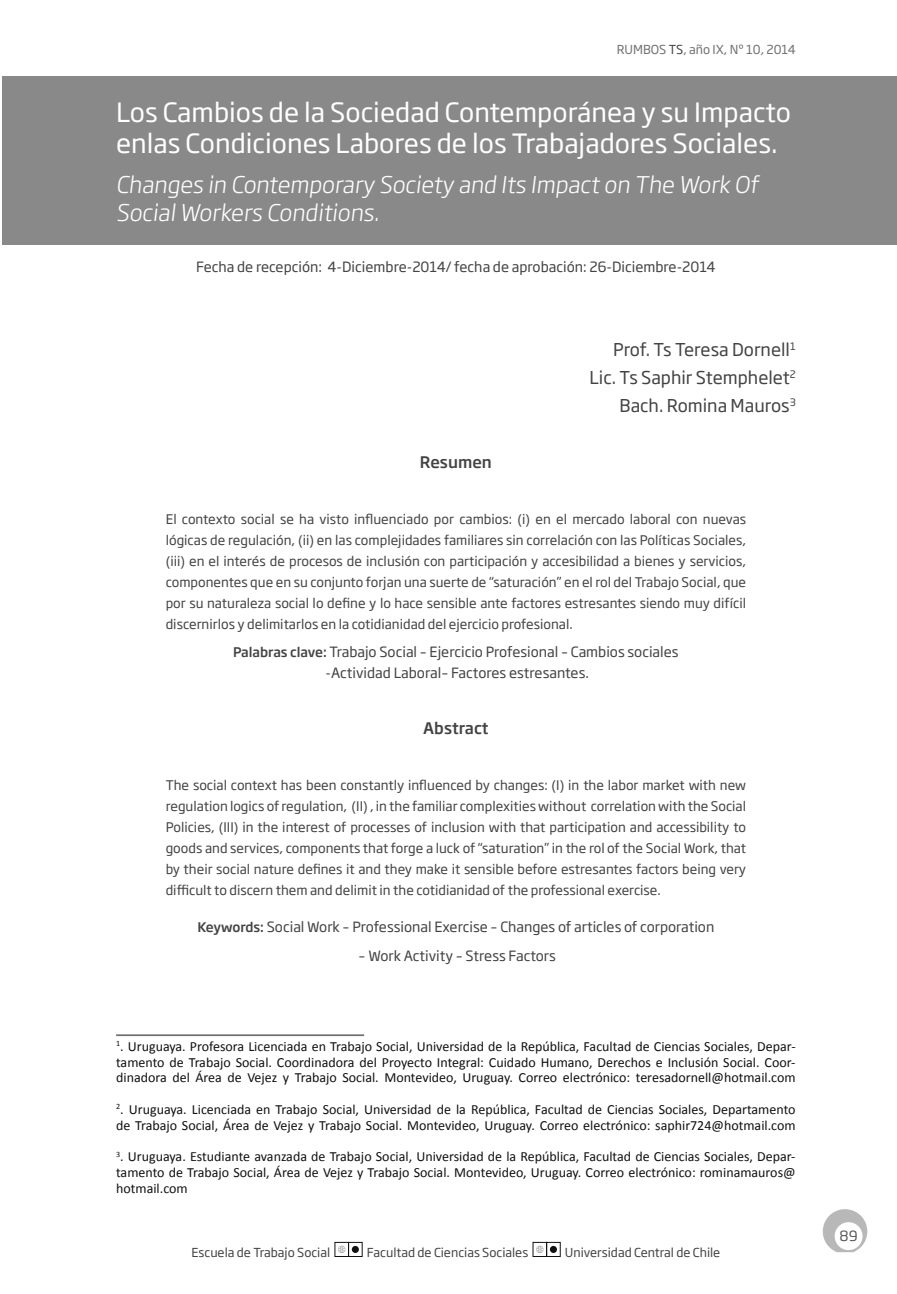
<style>
.page{position:relative;width:897px;height:1294px;background:#fff}
.page>*{position:absolute;margin:0;border:0;box-sizing:border-box;transform-origin:0 0}
.t1{font:26.25px/31.5px "Soho Gothic Pro";color:#fff}
.t2{font:300 22.75px/28px "Soho Gothic Pro";color:#fff}
.t3{font:17.5px/28px "Soho Gothic Pro";color:#434343;text-align:right}
.t4{font:500 15.75px "Soho Gothic Pro";color:#434343}
.t5{font:14px/15.8px "Calibri";color:#111;text-align:justify}
.t6{font:14px/21px "Soho Gothic Pro";color:#434343;text-align:center}
.t7{font:14px "Soho Gothic Pro";color:#5a5a5a}
.t8{font:13.12px/21px "Soho Gothic Pro";color:#434343;text-align:justify}
.t9{font:12.25px "Soho Gothic Pro";color:#434343}
.t10{font:12.25px "Soho Gothic Pro";color:#717171}
.s1{color:#434343}
.s2{font-weight:500;font-size:13.12px}
</style>
<div class="page">
<div style="left:335px;top:1242px;width:14px;height:14px;border:1px solid #111"></div>
<svg style="left:338px;top:1246px;width:7px;height:7px"></svg>
<div style="left:352px;top:1246px;width:7px;height:7px;background:#111;border-radius:50%"></div>
<div style="left:533px;top:1242px;width:14px;height:14px;border:1px solid #111"></div>
<svg style="left:536px;top:1246px;width:7px;height:7px"></svg>
<div style="left:550px;top:1246px;width:7px;height:7px;background:#111;border-radius:50%"></div>
<svg style="left:822px;top:1209px;width:45px;height:43px"></svg>
<div style="left:2px;top:76px;width:895px;height:169px;background:#898989"></div>
<hr style="left:116px;top:1034px;width:248px;height:2px;background:#717171">
<p class="t10" style="left:617px;top:45px;width:181px">RUMBOS <span class="s1">TS</span>, año IX, Nº 10, 2014</p>
<h1 class="t1" style="left:116px;top:99px;width:676px">Los Cambios de la Sociedad Contemporánea y su Impacto enlas Condiciones Labores de los Trabajadores Sociales.</h1>
<h2 class="t2" style="left:116px;top:173px;width:647px">Changes in Contemporary Society and Its Impact on The Work Of<br>Social Workers Conditions.</h2>
<p class="t6" style="left:196px;top:257px;width:521px">Fecha de recepción: 4-Diciembre-2014/ fecha de aprobación: 26-Diciembre-2014</p>
<p class="t4" style="left:420px;top:455px;width:73px">Resumen</p>
<h3 class="t3" style="left:589px;top:337px;width:208px">Prof. Ts Teresa Dornell<sup>1<br></sup>Lic. Ts Saphir Stemphelet<sup>2<br></sup>Bach. Romina Mauros<sup>3</sup></h3>
<p class="t8" style="left:166px;top:509px;width:582px">El contexto social se ha visto influenciado por cambios: (i) en el mercado laboral con nuevas lógicas de regulación, (ii) en las complejidades familiares sin correlación con las Políticas Sociales, (iii) en el interés de procesos de inclusión con participación y accesibilidad a bienes y servicios, componentes que en su conjunto forjan una suerte de “saturación” en el rol del Trabajo Social, que por su naturaleza social lo define y lo hace sensible ante factores estresantes siendo muy difícil discernirlos y delimitarlos en la cotidianidad del ejercicio profesional.</p>
<p class="t6" style="left:233px;top:642px;width:447px"><span class="s2">Palabras clave:</span> Trabajo Social – Ejercicio Profesional – Cambios sociales -Actividad Laboral– Factores estresantes.</p>
<p class="t4" style="left:423px;top:721px;width:67px">Abstract</p>
<p class="t8" style="left:166px;top:775px;width:582px">The social context has been constantly influenced by changes: (I) in the labor market with new regulation logics of regulation, (II) , in the familiar complexities without correlation with the Social Policies, (III) in the interest of processes of inclusion with that participation and accessibility to goods and services, components that forge a luck of “saturation” in the rol of the Social Work, that by their social nature defines it and they make it sensible before estresantes factors being very difficult to discern them and delimit in the cotidianidad of the professional exercise.</p>
<p class="t6" style="left:197px;top:917px;width:518px"><span class="s2">Keywords:</span> Social Work – Professional Exercise – Changes of articles of corporation</p>
<p class="t6" style="left:359px;top:947px;width:199px">– Work Activity – Stress Factors</p>
<p class="t5" style="left:116px;top:1039px;width:681px"><sup>1</sup>. Uruguaya. Profesora Licenciada en Trabajo Social, Universidad de la República, Facultad de Ciencias Sociales, Depar&shy;tamento de Trabajo Social. Coordinadora del Proyecto Integral: Cuidado Humano, Derechos e Inclusión Social. Coor&shy;dinadora del Área de Vejez y Trabajo Social. Montevideo, Uruguay. Correo electrónico: teresadornell@hotmail.com</p>
<p class="t5" style="left:116px;top:1102px;width:681px"><sup>2</sup>. Uruguaya. Licenciada en Trabajo Social, Universidad de la República, Facultad de Ciencias Sociales, Departamento de Trabajo Social, Área de Vejez y Trabajo Social. Montevideo, Uruguay. Correo electrónico: saphir724@hotmail.com</p>
<p class="t5" style="left:116px;top:1150px;width:681px"><sup>3</sup>. Uruguaya. Estudiante avanzada de Trabajo Social, Universidad de la República, Facultad de Ciencias Sociales, Depar&shy;tamento de Trabajo Social, Área de Vejez y Trabajo Social. Montevideo, Uruguay. Correo electrónico: rominamauros@ hotmail.com</p>
<p class="t9" style="left:191px;top:1247px;width:140px">Escuela de Trabajo Social</p>
<p class="t9" style="left:367px;top:1247px;width:163px">Facultad de Ciencias Sociales</p>
<p class="t9" style="left:565px;top:1247px;width:157px">Universidad Central de Chile</p>
<p class="t7" style="left:840px;top:1229px;width:19px">89</p>
</div>
